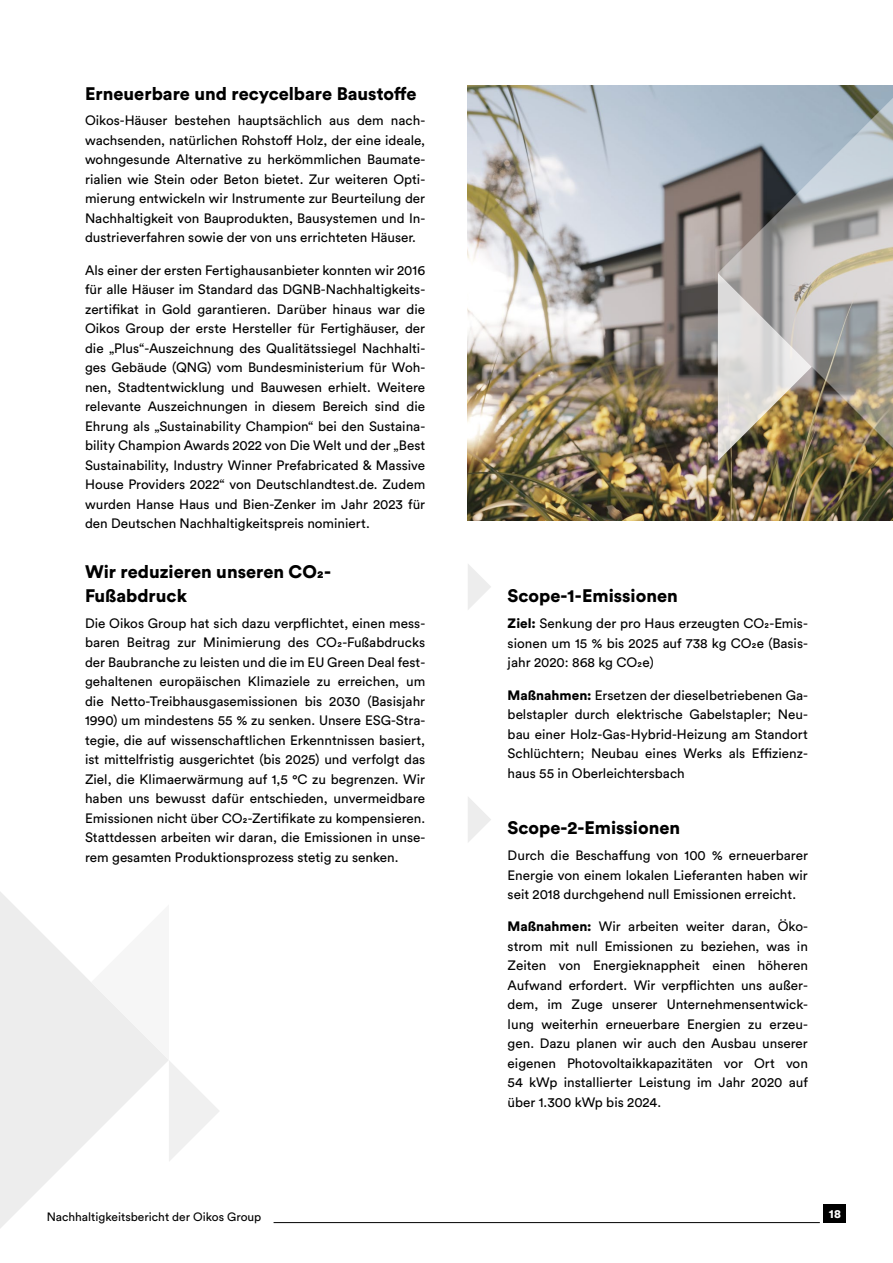
<style>
.page{position:relative;width:893px;height:1263px;background:#fff}
.page>*{position:absolute;margin:0;border:0;box-sizing:border-box;transform-origin:0 0}
.t1{font:900 18px/24px "Circular Std";color:#000}
.t2{font:13.5px/19.5px "Circular Std";color:#000;text-align:justify}
.t3{font:12px "Circular Std";color:#000}
.t4{font:900 12px "Circular Std";color:#fff}
.s1{font-weight:900}
</style>
<div class="page">
<div style="left:824px;top:1204px;width:22px;height:18px;background:#000"></div>
<hr style="left:274px;top:1222px;width:546px;height:1px;background:#000">
<svg style="left:468px;top:564px;width:23px;height:46px"></svg>
<svg style="left:468px;top:797px;width:23px;height:45px"></svg>
<svg style="left:0;top:892px;width:91px;height:336px;fill:#ededed"></svg>
<svg style="left:91px;top:983px;width:128px;height:178px"></svg>
<img style="left:468px;top:85px;width:425px;height:436px">
<img style="left:718px;top:85px;width:175px;height:376px">
<img style="left:718px;top:273px;width:94px;height:188px">
<h1 class="t1" style="left:85px;top:81px;width:333px">Erneuerbare und recycelbare Baustoffe</h1>
<p class="t2" style="left:85px;top:111px;width:342px">Oikos-Häuser bestehen hauptsächlich aus dem nach&shy;wachsenden, natürlichen Rohstoff Holz, der eine ideale, wohngesunde Alternative zu herkömmlichen Baumate&shy;rialien wie Stein oder Beton bietet. Zur weiteren Opti&shy;mierung entwickeln wir Instrumente zur Beurteilung der Nachhaltigkeit von Bauprodukten, Bausystemen und In&shy;dustrieverfahren sowie der von uns errichteten Häuser.</p>
<p class="t2" style="left:85px;top:260px;width:342px">Als einer der ersten Fertighausanbieter konnten wir 2016 für alle Häuser im Standard das DGNB-Nachhaltigkeits&shy;zertifikat in Gold garantieren. Darüber hinaus war die Oikos Group der erste Hersteller für Fertighäuser, der die „Plus“-Auszeichnung des Qualitätssiegel Nachhalti&shy;ges Gebäude (QNG) vom Bundesministerium für Woh&shy;nen, Stadtentwicklung und Bauwesen erhielt. Weitere relevante Auszeichnungen in diesem Bereich sind die Ehrung als „Sustainability Champion“ bei den Sustaina&shy;bility Champion Awards 2022 von Die Welt und der „Best Sustainability, Industry Winner Prefabricated &amp; Massive House Providers 2022“ von Deutschlandtest.de. Zudem wurden Hanse Haus und Bien-Zenker im Jahr 2023 für den Deutschen Nachhaltigkeitspreis nominiert.</p>
<h1 class="t1" style="left:85px;top:559px;width:248px">Wir reduzieren unseren CO2-<br>Fußabdruck</h1>
<p class="t2" style="left:85px;top:613px;width:342px">Die Oikos Group hat sich dazu verpflichtet, einen mess&shy;baren Beitrag zur Minimierung des CO2-Fußabdrucks der Baubranche zu leisten und die im EU Green Deal fest&shy;gehaltenen europäischen Klimaziele zu erreichen, um die Netto-Treibhausgasemissionen bis 2030 (Basisjahr 1990) um mindestens 55 % zu senken. Unsere ESG-Stra&shy;tegie, die auf wissenschaftlichen Erkenntnissen basiert, ist mittelfristig ausgerichtet (bis 2025) und verfolgt das Ziel, die Klimaerwärmung auf 1,5 °C zu begrenzen. Wir haben uns bewusst dafür entschieden, unvermeidbare Emissionen nicht über CO2-Zertifikate zu kompensieren.<br>Stattdessen arbeiten wir daran, die Emissionen in unse&shy;rem gesamten Produktionsprozess stetig zu senken.</p>
<h1 class="t1" style="left:508px;top:584px;width:172px">Scope-1-Emissionen</h1>
<p class="t2" style="left:508px;top:614px;width:302px"><span class="s1">Ziel:</span> Senkung der pro Haus erzeugten CO2-Emis&shy;sionen um 15 % bis 2025 auf 738 kg CO2e (Basis&shy;jahr 2020: 868 kg CO2e)</p>
<p class="t2" style="left:508px;top:685px;width:302px"><span class="s1">Maßnahmen:</span> Ersetzen der dieselbetriebenen Ga&shy;belstapler durch elektrische Gabelstapler; Neu&shy;bau einer Holz-Gas-Hybrid-Heizung am Standort Schlüchtern; Neubau eines Werks als Effizienz&shy;haus 55 in Oberleichtersbach</p>
<h1 class="t1" style="left:508px;top:815px;width:174px">Scope-2-Emissionen</h1>
<p class="t2" style="left:508px;top:845px;width:302px">Durch die Beschaffung von 100 % erneuerbarer Energie von einem lokalen Lieferanten haben wir seit 2018 durchgehend null Emissionen erreicht.</p>
<p class="t2" style="left:508px;top:917px;width:302px"><span class="s1">Maßnahmen:</span> Wir arbeiten weiter daran, Öko&shy;strom mit null Emissionen zu beziehen, was in Zeiten von Energieknappheit einen höheren Aufwand erfordert. Wir verpflichten uns außer&shy;dem, im Zuge unserer Unternehmensentwick&shy;lung weiterhin erneuerbare Energien zu erzeu&shy;gen. Dazu planen wir auch den Ausbau unserer eigenen Photovoltaikkapazitäten vor Ort von 54 kWp installierter Leistung im Jahr 2020 auf über 1.300 kWp bis 2024.</p>
<p class="t3" style="left:47px;top:1209px;width:216px">Nachhaltigkeitsbericht der Oikos Group</p>
<p class="t4" style="left:829px;top:1206px;width:14px">18</p>
</div>
